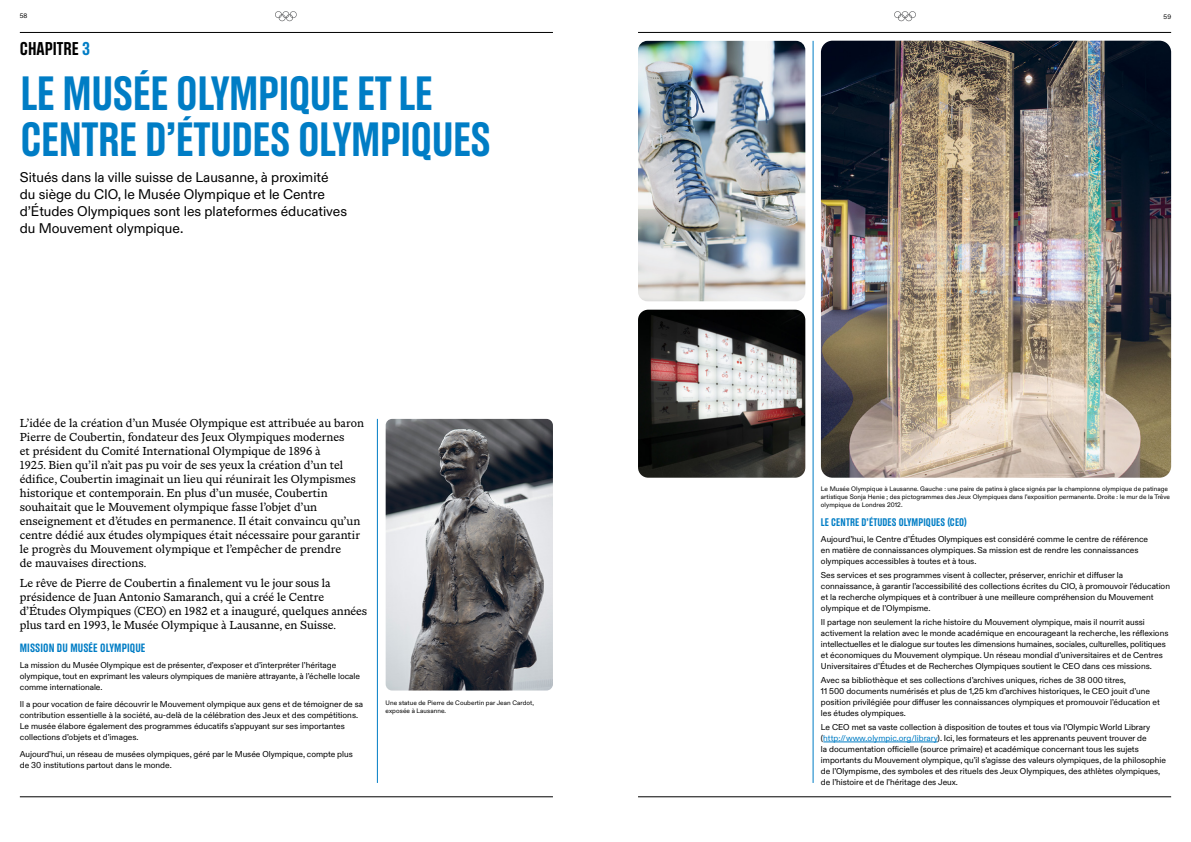
<style>
.page{position:relative;width:1191px;height:842px;background:#fff}
.page>*{position:absolute;margin:0;border:0;box-sizing:border-box;transform-origin:0 0}
.t1{font:48px/46px "Olympic Headline";letter-spacing:-.01em;color:#007dc5}
.t2{font:18.5px "Olympic Headline";color:#000}
.t3{font:14px/17px "Olympic Sans";color:#000}
.t4{font:12px "Olympic Headline";letter-spacing:.01em;color:#007dc5}
.t5{font:11.5px/14px "Olympic Serif";color:#000}
.t6{font:11px "Olympic Headline";letter-spacing:.01em;color:#007dc5}
.t7{font:8.5px/11px "Olympic Sans";color:#000}
.t8{font:6.5px/8.4px "Olympic Sans";letter-spacing:.01em;color:#000}
.s1{color:#007dc5}
</style>
<div class="page">
<img style="left:821px;top:41px;width:350px;height:437px">
<img style="left:638px;top:41px;width:167px;height:260px">
<img style="left:386px;top:419px;width:167px;height:271px">
<img style="left:638px;top:310px;width:167px;height:168px">
<hr style="left:823px;top:742px;width:114px;height:1px;background:#007dc5">
<hr style="left:377px;top:419px;width:1px;height:364px;background:#007dc5">
<hr style="left:813px;top:41px;width:1px;height:742px;background:#007dc5">
<hr style="left:20px;top:32px;width:533px;height:1px;background:#000">
<hr style="left:638px;top:32px;width:533px;height:1px;background:#000">
<svg style="left:894px;top:11px;width:22px;height:10px"></svg>
<svg style="left:275px;top:11px;width:22px;height:10px"></svg>
<hr style="left:20px;top:797px;width:533px;height:1px;background:#000">
<hr style="left:638px;top:797px;width:533px;height:1px;background:#000">
<p class="t8" style="left:20px;top:12px;width:9px">58</p>
<p class="t8" style="left:1163px;top:12px;width:9px">59</p>
<h2 class="t2" style="left:20px;top:38px;width:72px">CHAPITRE <span class="s1">3</span></h2>
<h1 class="t1" style="left:20px;top:69px;width:472px">LE MUSÉE OLYMPIQUE ET LE<br>CENTRE D’ÉTUDES OLYMPIQUES</h1>
<h3 class="t3" style="left:20px;top:168px;width:329px">Situés dans la ville suisse de Lausanne, à proximité du siège du CIO, le Musée Olympique et le Centre d’Études Olympiques sont les plateformes éducatives du Mouvement olympique.</h3>
<p class="t5" style="left:20px;top:416px;width:346px">L’idée de la création d’un Musée Olympique est attribuée au baron Pierre de Coubertin, fondateur des Jeux Olympiques modernes<br>et président du Comité International Olympique de 1896 à<br>1925. Bien qu’il n’ait pas pu voir de ses yeux la création d’un tel édifice, Coubertin imaginait un lieu qui réunirait les Olympismes historique et contemporain. En plus d’un musée, Coubertin souhaitait que le Mouvement olympique fasse l’objet d’un enseignement et d’études en permanence. Il était convaincu qu’un centre dédié aux études olympiques était nécessaire pour garantir le progrès du Mouvement olympique et l’empêcher de prendre<br>de mauvaises directions.</p>
<p class="t5" style="left:20px;top:576px;width:349px">Le rêve de Pierre de Coubertin a finalement vu le jour sous la présidence de Juan Antonio Samaranch, qui a créé le Centre d’Études Olympiques (CEO) en 1982 et a inauguré, quelques années plus tard en 1993, le Musée Olympique à Lausanne, en Suisse.</p>
<h3 class="t4" style="left:20px;top:641px;width:127px">MISSION DU MUSÉE OLYMPIQUE</h3>
<p class="t7" style="left:20px;top:659px;width:342px">La mission du Musée Olympique est de présenter, d’exposer et d’interpréter l’héritage olympique, tout en exprimant les valeurs olympiques de manière attrayante, à l’échelle locale comme internationale.</p>
<p class="t7" style="left:20px;top:698px;width:345px">Il a pour vocation de faire découvrir le Mouvement olympique aux gens et de témoigner de sa contribution essentielle à la société, au-delà de la célébration des Jeux et des compétitions.<br>Le musée élabore également des programmes éducatifs s’appuyant sur ses importantes collections d’objets et d’images.</p>
<p class="t7" style="left:20px;top:747px;width:334px">Aujourd’hui, un réseau de musées olympiques, géré par le Musée Olympique, compte plus de 30 institutions partout dans le monde.</p>
<p class="t8" style="left:386px;top:698px;width:150px">Une statue de Pierre de Coubertin par Jean Cardot, exposée à Lausanne.</p>
<p class="t8" style="left:821px;top:484px;width:350px">Le Musée Olympique à Lausanne. Gauche : une paire de patins à glace signés par la championne olympique de patinage artistique Sonja Henie ; des pictogrammes des Jeux Olympiques dans l’exposition permanente. Droite : le mur de la Trêve olympique de Londres 2012.</p>
<p class="t6" style="left:821px;top:516px;width:147px">LE CENTRE D’ÉTUDES OLYMPIQUES (CEO)</p>
<p class="t7" style="left:821px;top:533px;width:329px">Aujourd’hui, le Centre d’Études Olympiques est considéré comme le centre de référence en matière de connaissances olympiques. Sa mission est de rendre les connaissances olympiques accessibles à toutes et à tous.</p>
<p class="t7" style="left:821px;top:569px;width:350px">Ses services et ses programmes visent à collecter, préserver, enrichir et diffuser la connaissance, à garantir l’accessibilité des collections écrites du CIO, à promouvoir l’éducation et la recherche olympiques et à contribuer à une meilleure compréhension du Mouvement olympique et de l’Olympisme.</p>
<p class="t7" style="left:821px;top:616px;width:349px">Il partage non seulement la riche histoire du Mouvement olympique, mais il nourrit aussi activement la relation avec le monde académique en encourageant la recherche, les réflexions intellectuelles et le dialogue sur toutes les dimensions humaines, sociales, culturelles, politiques et économiques du Mouvement olympique. Un réseau mondial d’universitaires et de Centres Universitaires d’Études et de Recherches Olympiques soutient le CEO dans ces missions.</p>
<p class="t7" style="left:821px;top:674px;width:340px">Avec sa bibliothèque et ses collections d’archives uniques, riches de 38 000 titres,<br>11 500 documents numérisés et plus de 1,25 km d’archives historiques, le CEO jouit d’une position privilégiée pour diffuser les connaissances olympiques et promouvoir l’éducation et les études olympiques.</p>
<p class="t7" style="left:821px;top:721px;width:346px">Le CEO met sa vaste collection à disposition de toutes et tous via l’Olympic World Library (<span class="s1">http://www.olympic.org/library</span>). Ici, les formateurs et les apprenants peuvent trouver de<br>la documentation officielle (source primaire) et académique concernant tous les sujets importants du Mouvement olympique, qu’il s’agisse des valeurs olympiques, de la philosophie de l’Olympisme, des symboles et des rituels des Jeux Olympiques, des athlètes olympiques, de l’histoire et de l’héritage des Jeux.</p>
</div>
